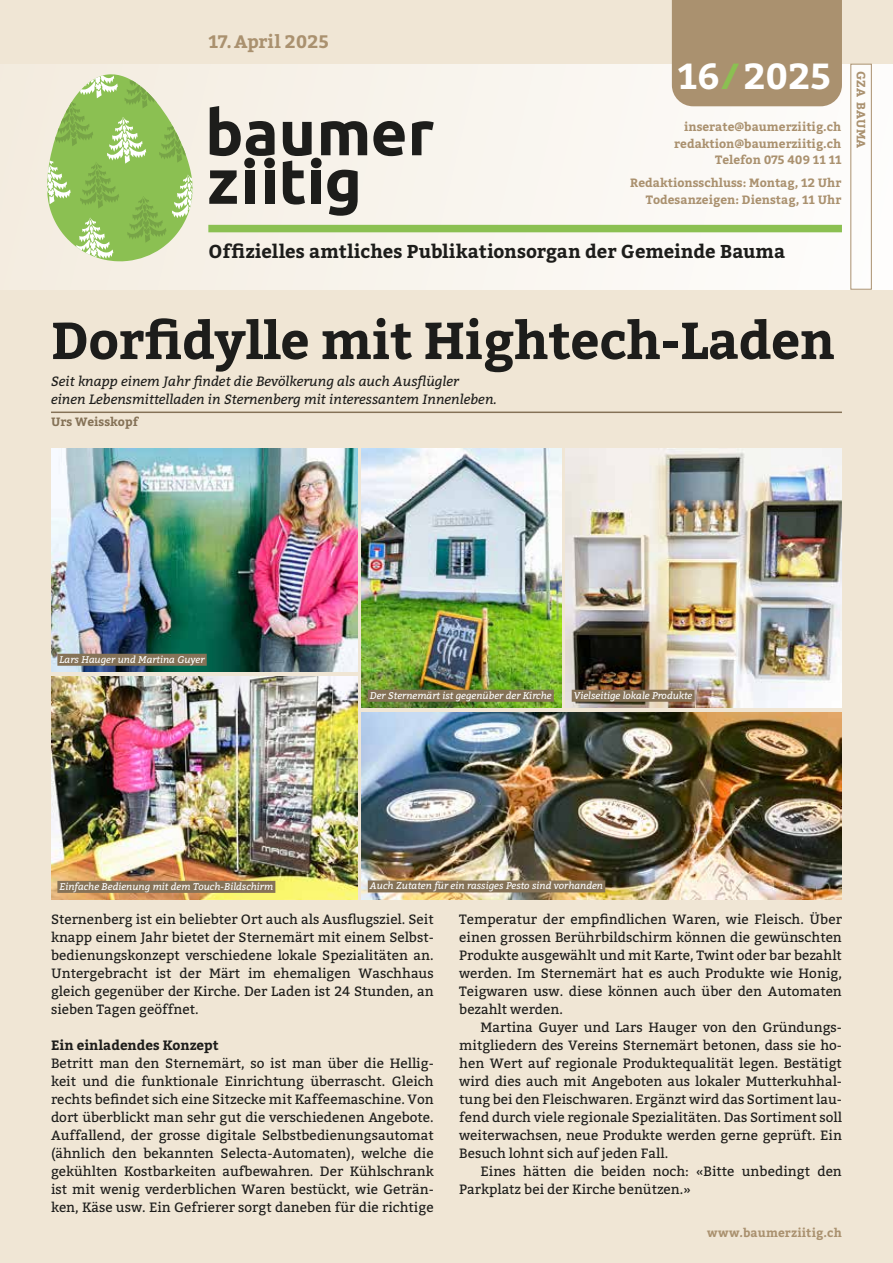
<style>
.page{position:relative;width:893px;height:1263px;background:#f0e6d5}
.page>*{position:absolute;margin:0;border:0;box-sizing:border-box;transform-origin:0 0}
.t1{font:700 51.75px "Bitter";letter-spacing:-.01em;color:#1d1d1b}
.t2{font:700 36px "Bitter";letter-spacing:-.005em;color:#fff}
.t3{font:700 18.6px "Bitter";color:#1d1d1b}
.t4{font:700 18px "Bitter";color:#aa916f}
.t5{font:13.5px/18px "Bitter";color:#1d1d1b;text-align:justify}
.t6{font:italic 13.5px/18px "Bitter";color:#1d1d1b}
.t7{font:700 13.5px "Bitter";color:#1d1d1b}
.t8{font:700 12px/16.5px "Bitter";color:#aa916f;text-align:right}
.t9{font:700 12px "Bitter";letter-spacing:.02em;color:#aa916f}
.t10{font:700 12px "Bitter";color:#857257}
.t11{font:italic 9.75px "Bitter";color:#fff}
.s1{color:#8bc052}
</style>
<div class="page">
<div style="left:0;top:64px;width:893px;height:226px;background:linear-gradient(to right,#f3ecdf,#fdfcfa)"></div>
<div style="left:208px;top:225px;width:634px;height:7px;background:#8bc052"></div>
<div style="left:850px;top:64px;width:22px;height:226px;border:1px solid #aa916f"></div>
<svg style="left:373px;top:121px;width:32px;height:35px"></svg>
<svg style="left:412px;top:121px;width:22px;height:34px"></svg>
<svg style="left:209px;top:106px;width:66px;height:98px;background:#94918a"></svg>
<div style="left:265px;top:170px;width:9px;height:34px;background:#1d1d1b"></div>
<svg style="left:283px;top:121px;width:84px;height:95px;background:#928f8a"></svg>
<div style="left:672px;top:0;width:170px;height:106px;background:#aa916f"></div>
<hr style="left:51px;top:412px;width:791px;height:1px;background:#857257">
<img style="left:361px;top:712px;width:481px;height:187px">
<img style="left:361px;top:449px;width:200px;height:259px">
<img style="left:51px;top:676px;width:306px;height:223px">
<img style="left:51px;top:449px;width:306px;height:223px">
<img style="left:565px;top:449px;width:277px;height:259px">
<div style="left:57px;top:654px;width:150px;height:12px;background:#857257"></div>
<div style="left:368px;top:690px;width:186px;height:12px;background:#857257"></div>
<div style="left:57px;top:881px;width:218px;height:12px;background:#857257"></div>
<div style="left:572px;top:690px;width:123px;height:12px;background:#857257"></div>
<div style="left:368px;top:880px;width:237px;height:12px;background:#857257"></div>
<svg style="left:47px;top:74px;width:146px;height:187px"></svg>
<h3 class="t4" style="left:208px;top:30px;width:122px">17.April 2025</h3>
<h2 class="t2" style="left:678px;top:53px;width:155px">16<span class="s1">/</span>2025</h2>
<p class="t8" style="left:674px;top:119px;width:169px">inserate@baumerziitig.ch redaktion@baumerziitig.ch<br>Telefon 075 409 11 11</p>
<p class="t8" style="left:630px;top:175px;width:213px">Redaktionsschluss: Montag, 12 Uhr<br>Todesanzeigen: Dienstag, 11 Uhr</p>
<h3 class="t3" style="left:208px;top:239px;width:578px">Offizielles amtliches Publikationsorgan der Gemeinde Bauma</h3>
<p class="t8" style="left:869px;top:71px;width:79px;rotate:90deg">GZA BAUMA</p>
<h1 class="t1" style="left:51px;top:307px;width:786px">Dorfidylle mit Hightech-Laden</h1>
<p class="t6" style="left:51px;top:372px;width:448px">Seit knapp einem Jahr findet die Bevölkerung als auch Ausflügler<br>einen Lebensmittelladen in Sternenberg mit interessantem Innenleben.</p>
<p class="t10" style="left:51px;top:414px;width:89px">Urs Weisskopf</p>
<p class="t11" style="left:60px;top:653px;width:147px">Lars Hauger und Martina Guyer</p>
<p class="t11" style="left:60px;top:880px;width:215px">Einfache Bedienung mit dem Touch-Bildschirm</p>
<p class="t11" style="left:370px;top:689px;width:183px">Der Sternemärt ist gegenü ber der Kirche</p>
<p class="t11" style="left:574px;top:689px;width:120px">Vielseitige lokale Produkte</p>
<p class="t11" style="left:370px;top:880px;width:235px">Auch Zutaten fü r ein rassiges Pesto sind vorhanden</p>
<p class="t5" style="left:51px;top:910px;width:384px">Sternenberg ist ein beliebter Ort auch als Ausflugsziel. Seit knapp einem Jahr bietet der Sternemärt mit einem Selbst&shy;bedienungskonzept verschiedene lokale Spezialitäten an.<br>Untergebracht ist der Märt im ehemaligen Waschhaus gleich gegenüber der Kirche. Der Laden ist 24 Stunden, an sieben Tagen geöffnet.</p>
<p class="t7" style="left:51px;top:1036px;width:169px">Ein einladendes Konzept</p>
<p class="t5" style="left:51px;top:1054px;width:384px">Betritt man den Sternemärt, so ist man über die Hellig&shy;keit und die funktionale Einrichtung überrascht. Gleich rechts befindet sich eine Sitzecke mit Kaffeemaschine. Von dort überblickt man sehr gut die verschiedenen Angebote.<br>Auffallend, der grosse digitale Selbstbedienungsautomat (ähnlich den bekannten Selecta-Automaten), welche die gekühlten Kostbarkeiten aufbewahren. Der Kühlschrank ist mit wenig verderblichen Waren bestückt, wie Geträn&shy;ken, Käse usw. Ein Gefrierer sorgt daneben für die richtige</p>
<p class="t5" style="left:459px;top:910px;width:384px">Temperatur der empfindlichen Waren, wie Fleisch. Über einen grossen Berührbildschirm können die gewünschten Produkte ausgewählt und mit Karte, Twint oder bar bezahlt werden. Im Sternemärt hat es auch Produkte wie Honig, Teigwaren usw. diese können auch über den Automaten bezahlt werden.</p>
<p class="t5" style="left:459px;top:1018px;width:384px;text-indent:21px">Martina Guyer und Lars Hauger von den Gründungs&shy;mitgliedern des Vereins Sternemärt betonen, dass sie ho&shy;hen Wert auf regionale Produktequalität legen. Bestätigt wird dies auch mit Angeboten aus lokaler Mutterkuhhal&shy;tung bei den Fleischwaren. Ergänzt wird das Sortiment lau&shy;fend durch viele regionale Spezialitäten. Das Sortiment soll weiterwachsen, neue Produkte werden gerne geprüft. Ein Besuch lohnt sich auf jeden Fall.</p>
<p class="t5" style="left:459px;top:1162px;width:384px;text-indent:21px">Eines hätten die beiden noch: «Bitte unbedingt den<br>Parkplatz bei der Kirche benützen.»</p>
<p class="t9" style="left:707px;top:1225px;width:136px">www.baumerziitig.ch</p>
</div>
